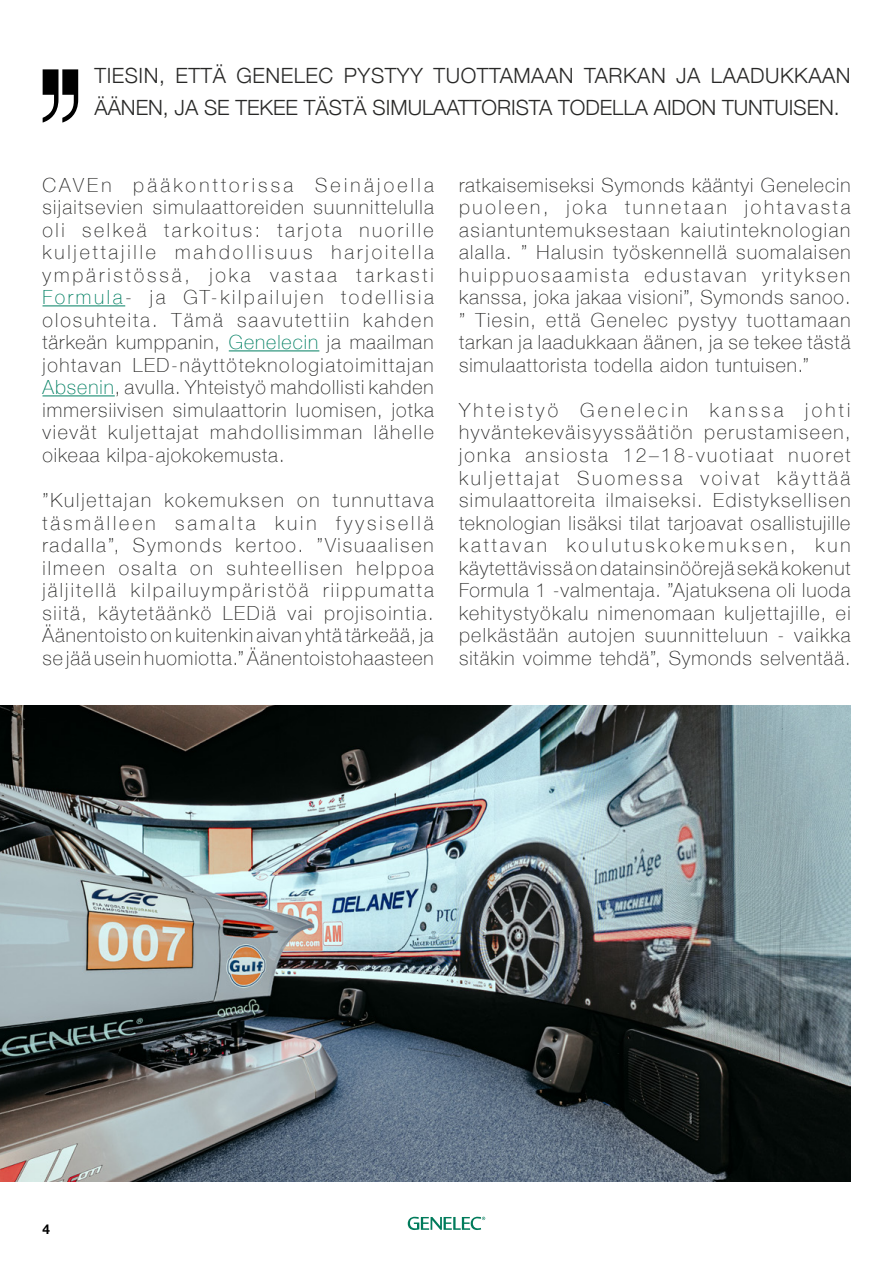
<style>
.page{position:relative;width:893px;height:1263px;background:#fff}
.page>*{position:absolute;margin:0;border:0;box-sizing:border-box;transform-origin:0 0}
.t1{font:300 21px/32.2px "Helvetica Neue";color:#282827}
.t2{font:100 19.5px/22.5px "Helvetica Neue";letter-spacing:.05em;color:#282827;text-align:justify}
.t3{font:700 13.5px "Helvetica Neue";color:#000}
.s1{color:#007f62}
</style>
<div class="page">
<svg style="left:43px;top:69px;width:35px;height:54px"></svg>
<hr style="left:43px;top:305px;width:82px;height:1px;background:#007f62">
<hr style="left:229px;top:350px;width:90px;height:1px;background:#007f62">
<hr style="left:43px;top:395px;width:72px;height:1px;background:#007f62">
<img style="left:0;top:706px;width:850px;height:475px">
<svg style="left:408px;top:1217px;width:77px;height:13px"></svg>
<p class="t1" style="left:94px;top:58px;width:758px">TIESIN, ETTÄ GENELEC PYSTYY TUOTTAMAAN TARKAN JA LAADUKKAAN<br>ÄÄNEN, JA SE TEKEE TÄSTÄ SIMULAATTORISTA TODELLA AIDON TUNTUISEN.</p>
<p class="t2" style="left:43px;top:173px;width:393px">CAVEn pääkonttorissa Seinäjoella sijaitsevien simulaattoreiden suunnittelulla oli selkeä tarkoitus: tarjota nuorille kuljettajille mahdollisuus harjoitella ympäristössä, joka vastaa tarkasti <span class="s1">Formula</span>- ja GT-kilpailujen todellisia olosuhteita. Tämä saavutettiin kahden tärkeän kumppanin, <span class="s1">Genelecin</span> ja maailman johtavan LED-näyttöteknologiatoimittajan <span class="s1">Absenin</span>, avulla. Yhteistyö mahdollisti kahden immersiivisen simulaattorin luomisen, jotka vievät kuljettajat mahdollisimman lähelle oikeaa kilpa-ajokokemusta.</p>
<p class="t2" style="left:43px;top:488px;width:393px">”Kuljettajan kokemuksen on tunnuttava täsmälleen samalta kuin fyysisellä radalla”, Symonds kertoo. ”Visuaalisen ilmeen osalta on suhteellisen helppoa jäljitellä kilpailuympäristöä riippumatta siitä, käytetäänkö LEDiä vai projisointia.<br>Äänentoisto on kuitenkin aivan yhtä tärkeää, ja se jää usein huomiotta.” Äänentoistohaasteen</p>
<p class="t2" style="left:459px;top:173px;width:393px">ratkaisemiseksi Symonds kääntyi Genelecin puoleen, joka tunnetaan johtavasta asiantuntemuksestaan kaiutinteknologian alalla. ” Halusin työskennellä suomalaisen huippuosaamista edustavan yrityksen kanssa, joka jakaa visioni”, Symonds sanoo. ” Tiesin, että Genelec pystyy tuottamaan tarkan ja laadukkaan äänen, ja se tekee tästä simulaattorista todella aidon tuntuisen.”</p>
<p class="t2" style="left:459px;top:398px;width:393px">Yhteistyö Genelecin kanssa johti hyväntekeväisyyssäätiön perustamiseen, jonka ansiosta 12–18-vuotiaat nuoret kuljettajat Suomessa voivat käyttää simulaattoreita ilmaiseksi. Edistyksellisen teknologian lisäksi tilat tarjoavat osallistujille kattavan koulutuskokemuksen, kun käytettävissä on datainsinöörejä sekä kokenut Formula 1 -valmentaja. ”Ajatuksena oli luoda kehitystyökalu nimenomaan kuljettajille, ei pelkästään autojen suunnitteluun - vaikka sitäkin voimme tehdä”, Symonds selventää.</p>
<p class="t3" style="left:43px;top:1218px;width:9px">4</p>
</div>
